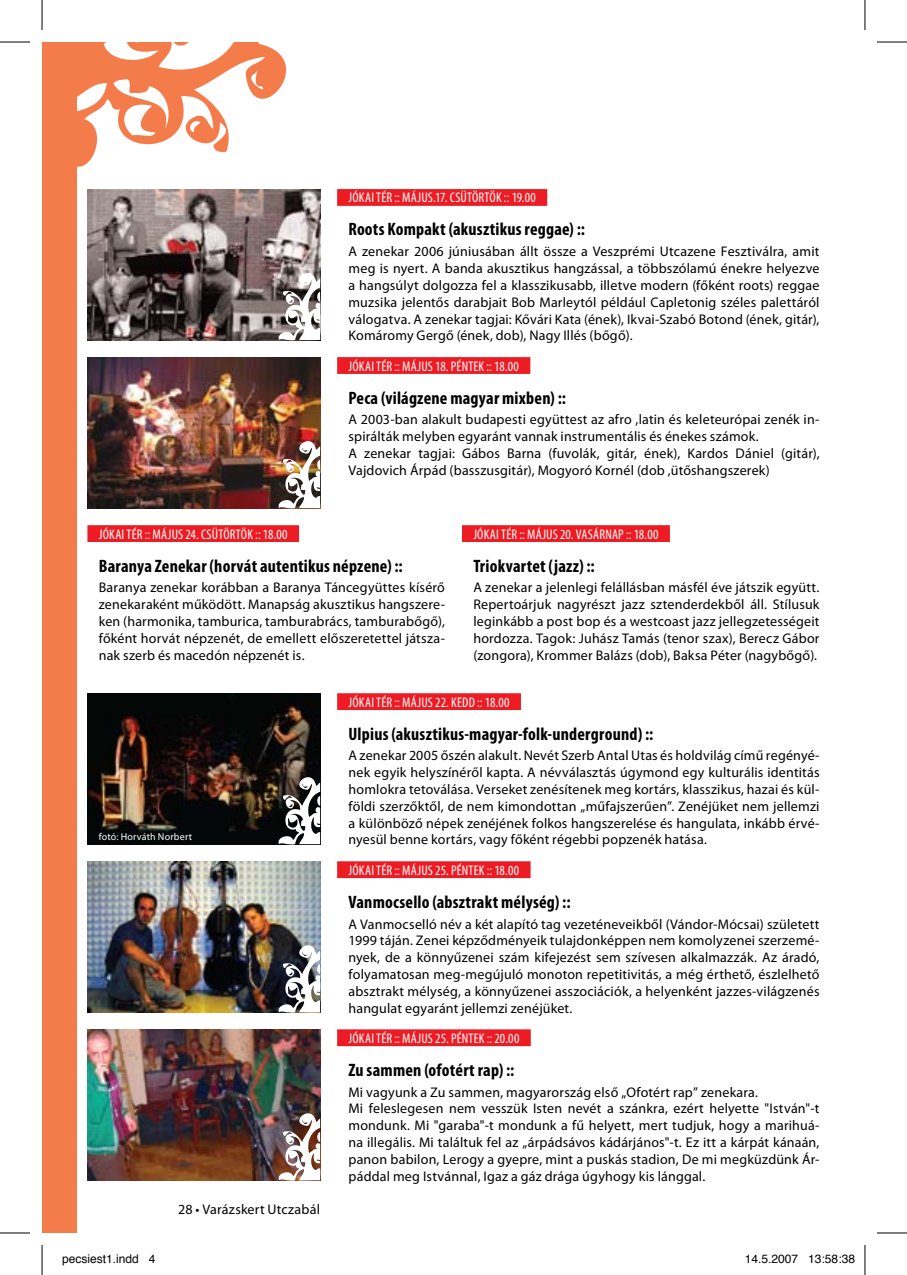
<style>
.page{position:relative;width:907px;height:1275px;background:#fff}
.page>*{position:absolute;margin:0;border:0;box-sizing:border-box;transform-origin:0 0}
.t1{font:700 condensed 18px "Myriad Pro";letter-spacing:.01em;color:#000}
.t2{font:14px/16.8px "Myriad Pro";letter-spacing:.015em;color:#000;text-align:justify}
.t3{font:condensed 14px "Myriad Pro";letter-spacing:.015em;color:#fff}
.t4{font:12px "Helvetica";color:#000}
.t5{font:10px "Myriad Pro";letter-spacing:.02em;color:#fff}
</style>
<div class="page">
<svg style="left:76px;top:42px;width:210px;height:135px"></svg>
<div style="left:42px;top:42px;width:34px;height:1191px;background:#f47c4b"></div>
<img style="left:87px;top:189px;width:233px;height:151px">
<img style="left:87px;top:357px;width:233px;height:151px">
<img style="left:87px;top:861px;width:233px;height:151px">
<img style="left:87px;top:693px;width:233px;height:151px">
<img style="left:275px;top:429px;width:45px;height:80px">
<svg style="left:275px;top:765px;width:45px;height:80px"></svg>
<svg style="left:275px;top:933px;width:45px;height:80px"></svg>
<svg style="left:275px;top:261px;width:45px;height:80px"></svg>
<div style="left:337px;top:189px;width:210px;height:17px;background:#ed1c24"></div>
<div style="left:337px;top:357px;width:193px;height:17px;background:#ed1c24"></div>
<div style="left:462px;top:525px;width:207px;height:17px;background:#ed1c24"></div>
<div style="left:337px;top:693px;width:183px;height:17px;background:#ed1c24"></div>
<img style="left:87px;top:1029px;width:233px;height:151px">
<img style="left:275px;top:1101px;width:45px;height:80px">
<div style="left:337px;top:1029px;width:193px;height:17px;background:#ed1c24"></div>
<div style="left:337px;top:861px;width:193px;height:17px;background:#ed1c24"></div>
<div style="left:87px;top:525px;width:212px;height:17px;background:#ed1c24"></div>
<hr style="left:0;top:42px;width:30px;height:1px;background:#000">
<hr style="left:876px;top:42px;width:30px;height:1px;background:#000">
<hr style="left:0;top:1232px;width:30px;height:1px;background:#000">
<hr style="left:876px;top:1232px;width:30px;height:1px;background:#000">
<hr style="left:42px;top:0;width:1px;height:30px;background:#000">
<hr style="left:42px;top:1245px;width:1px;height:30px;background:#000">
<hr style="left:864px;top:0;width:1px;height:30px;background:#000">
<hr style="left:864px;top:1245px;width:1px;height:30px;background:#000">
<p class="t3" style="left:348px;top:189px;width:189px">JÓKAI TÉR :: MÁJUS.17. CSÜTÖRTÖK :: 19.00</p>
<p class="t1" style="left:348px;top:218px;width:238px">Roots Kompakt (akusztikus reggae) ::</p>
<p class="t2" style="left:348px;top:243px;width:472px">A zenekar 2006 júniusában állt össze a Veszprémi Utcazene Fesztiválra, amit meg is nyert. A banda akusztikus hangzással, a többszólamú énekre helyezve a hangsúlyt dolgozza fel a klasszikusabb, illetve modern (főként roots) reggae muzsika jelentős darabjait Bob Marleytól például Capletonig széles palettáról válogatva. A zenekar tagjai: Kővári Kata (ének), Ikvai-Szabó Botond (ének, gitár), Komáromy Gergő (ének, dob), Nagy Illés (bőgő).</p>
<p class="t3" style="left:348px;top:357px;width:172px">JÓKAI TÉR :: MÁJUS 18. PÉNTEK :: 18.00</p>
<p class="t1" style="left:348px;top:386px;width:219px">Peca (világzene magyar mixben) ::</p>
<p class="t2" style="left:348px;top:411px;width:472px;text-align:left">A 2003-ban alakult budapesti együttest az afro ,latin és keleteurópai zenék in&shy;spirálták melyben egyaránt vannak instrumentális és énekes számok.<br>A zenekar tagjai: Gábos Barna (fuvolák, gitár, ének), Kardos Dániel (gitár), Vajdovich Árpád (basszusgitár), Mogyoró Kornél (dob ,ütőshangszerek)</p>
<p class="t3" style="left:99px;top:525px;width:190px">JÓKAI TÉR :: MÁJUS 24. CSÜTÖRTÖK :: 18.00</p>
<p class="t1" style="left:99px;top:554px;width:305px">Baranya Zenekar (horvát autentikus népzene) ::</p>
<p class="t2" style="left:99px;top:579px;width:347px">Baranya zenekar korábban a Baranya Táncegyüttes kísérő zenekaraként működött. Manapság akusztikus hangszere&shy;ken (harmonika, tamburica, tamburabrács, tamburabőgő), főként horvát népzenét, de emellett előszeretettel játsza&shy;nak szerb és macedón népzenét is.</p>
<p class="t3" style="left:473px;top:525px;width:186px">JÓKAI TÉR :: MÁJUS 20. VASÁRNAP :: 18.00</p>
<p class="t1" style="left:473px;top:554px;width:123px">Triokvartet (jazz) ::</p>
<p class="t2" style="left:473px;top:579px;width:347px">A zenekar a jelenlegi felállásban másfél éve játszik együtt.<br>Repertoárjuk nagyrészt jazz sztenderdekből áll. Stílusuk leginkább a post bop és a westcoast jazz jellegzetességeit hordozza. Tagok: Juhász Tamás (tenor szax), Berecz Gábor (zongora), Krommer Balázs (dob), Baksa Péter (nagybőgő).</p>
<p class="t3" style="left:348px;top:693px;width:162px">JÓKAI TÉR :: MÁJUS 22. KEDD :: 18.00</p>
<p class="t1" style="left:348px;top:722px;width:306px">Ulpius (akusztikus-magyar-folk-underground) ::</p>
<p class="t2" style="left:348px;top:747px;width:472px">A zenekar 2005 őszén alakult. Nevét Szerb Antal Utas és holdvilág című regényé&shy;nek egyik helyszínéről kapta. A névválasztás úgymond egy kulturális identitás homlokra tetoválása. Verseket zenésítenek meg kortárs, klasszikus, hazai és kül&shy;földi szerzőktől, de nem kimondottan „műfajszerűen”. Zenéjüket nem jellemzi a különböző népek zenéjének folkos hangszerelése és hangulata, inkább érvé&shy;nyesül benne kortárs, vagy főként régebbi popzenék hatása.</p>
<p class="t5" style="left:99px;top:831px;width:95px">fotó: Horváth Norbert</p>
<p class="t3" style="left:348px;top:861px;width:172px">JÓKAI TÉR :: MÁJUS 25. PÉNTEK :: 18.00</p>
<p class="t1" style="left:348px;top:890px;width:223px">Vanmocsello (absztrakt mélység) ::</p>
<p class="t2" style="left:348px;top:915px;width:472px">A Vanmocselló név a két alapító tag vezeténeveikből (Vándor-Mócsai) született 1999 táján. Zenei képződményeik tulajdonképpen nem komolyzenei szerzemé&shy;nyek, de a könnyűzenei szám kifejezést sem szívesen alkalmazzák. Az áradó, folyamatosan meg-megújuló monoton repetitivitás, a még érthető, észlelhető absztrakt mélység, a könnyűzenei asszociációk, a helyenként jazzes-világzenés hangulat egyaránt jellemzi zenéjüket.</p>
<p class="t2" style="left:178px;top:1200px;width:143px">28 • Varázskert Utczabál</p>
<p class="t3" style="left:348px;top:1029px;width:172px">JÓKAI TÉR :: MÁJUS 25. PÉNTEK :: 20.00</p>
<p class="t1" style="left:348px;top:1058px;width:167px">Zu sammen (ofotért rap) ::</p>
<p class="t2" style="left:348px;top:1083px;width:472px;text-align:left">Mi vagyunk a Zu sammen, magyarország első „Ofotért rap” zenekara.<br>Mi feleslegesen nem vesszük Isten nevét a szánkra, ezért helyette "István"-t mondunk. Mi "garaba"-t mondunk a fű helyett, mert tudjuk, hogy a marihuá&shy;na illegális. Mi találtuk fel az „árpádsávos kádárjános"-t. Ez itt a kárpát kánaán, panon babilon, Lerogy a gyepre, mint a puskás stadion, De mi megküzdünk Ár&shy;páddal meg Istvánnal, Igaz a gáz drága úgyhogy kis lánggal.</p>
<p class="t4" style="left:62px;top:1248px;width:95px">pecsiest1.indd 4</p>
<p class="t4" style="left:744px;top:1248px;width:112px">14.5.2007 13:58:38</p>
</div>
